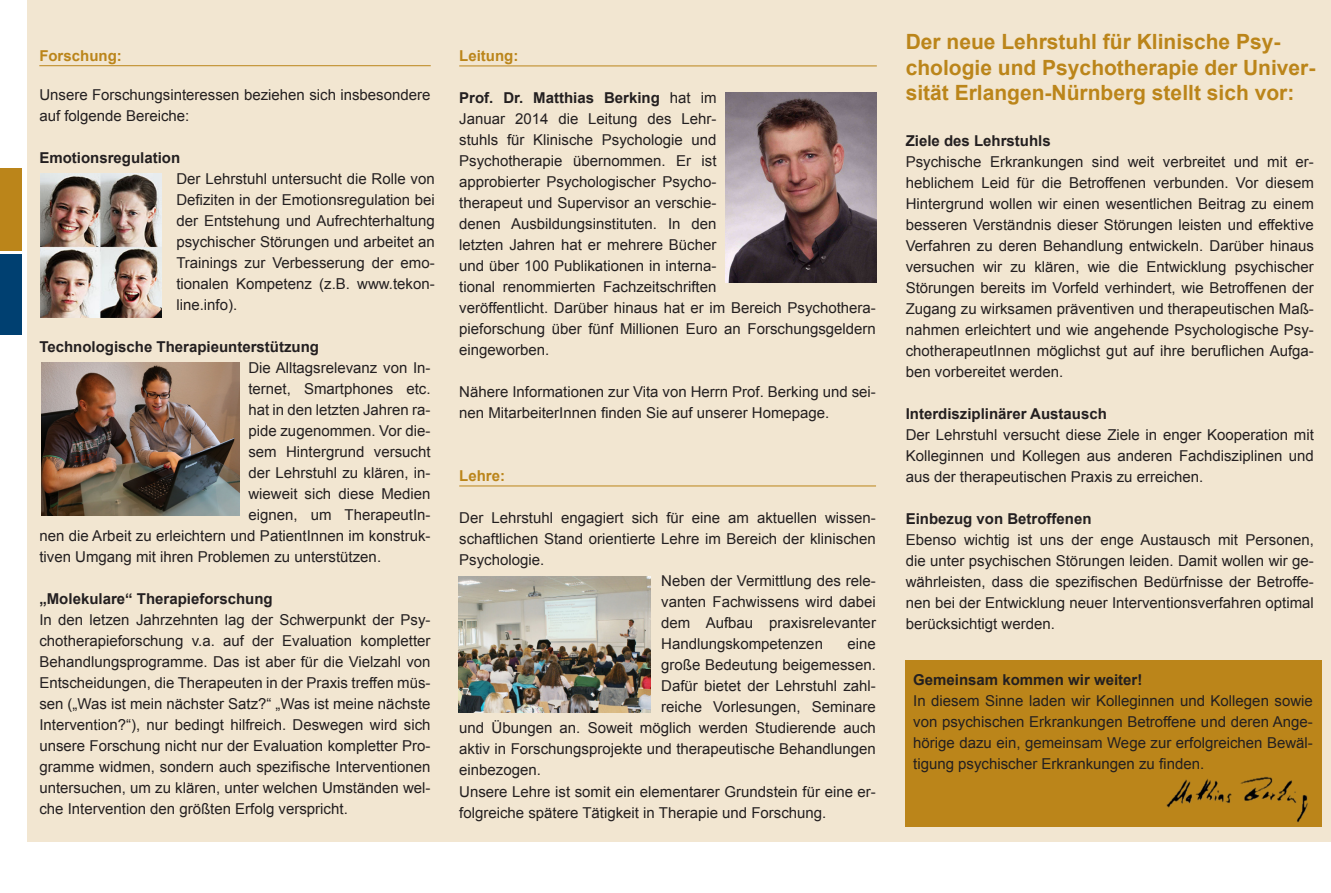
<style>
.page{position:relative;width:1331px;height:893px;background:#fff}
.page>*{position:absolute;margin:0;border:0;box-sizing:border-box;transform-origin:0 0}
.t1{font:700 21px/25.2px "Arial";color:#bb851a}
.Absatzformat_8{font:15px/21px "Arial";color:#231f20;text-align:justify}
.Absatzformat_7{font:700 15px "Arial";color:#231f20}
.t2{font:700 15px "Arial";color:#bb851a}
.s1{font-weight:700}
</style>
<div class="page">
<div style="left:893px;top:0;width:438px;height:842px;background:#f2e6d1"></div>
<div style="left:905px;top:660px;width:416px;height:167px;background:#bb851a"></div>
<div style="left:27px;top:0;width:421px;height:842px;background:#f2e6d1"></div>
<hr style="left:39px;top:65px;width:392px;height:1px;background:#bb851a">
<div style="left:446px;top:0;width:447px;height:842px;background:#f2e6d1"></div>
<hr style="left:459px;top:66px;width:418px;height:1px;background:#bb851a">
<hr style="left:459px;top:486px;width:417px;height:1px;background:#bb851a">
<div style="left:0;top:253px;width:21px;height:84px;background:#004071"></div>
<div style="left:0;top:168px;width:21px;height:85px;background:#bb851a"></div>
<hr style="left:0;top:335px;width:22px;height:3px;background:#fff">
<hr style="left:0;top:251px;width:22px;height:3px;background:#fff">
<img style="left:726px;top:92px;width:150px;height:191px">
<img style="left:458px;top:576px;width:193px;height:136px">
<div style="left:1163px;top:772px;width:155px;height:59px;background:#231f20;opacity:.75"></div>
<img style="left:40px;top:174px;width:122px;height:144px">
<img style="left:41px;top:363px;width:198px;height:153px">
<p class="t2" style="left:39px;top:46px;width:84px">Forschung:</p>
<p class="Absatzformat_8" style="left:39px;top:85px;width:393px">Unsere Forschungsinteressen beziehen sich insbesondere auf folgende Bereiche:</p>
<p class="Absatzformat_7" style="left:39px;top:148px;width:142px">Emotionsregulation</p>
<p class="Absatzformat_8" style="left:176px;top:169px;width:260px">Der Lehrstuhl untersucht die Rolle von Defiziten in der Emotionsregulation bei der Entstehung und Aufrechterhaltung psychischer Störungen und arbeitet an Trainings zur Verbesserung der emo&shy;tionalen Kompetenz (z.B. www.tekon&shy;line.info).</p>
<p class="Absatzformat_7" style="left:39px;top:337px;width:281px">Technologische Therapieunterstützung</p>
<p class="Absatzformat_8" style="left:248px;top:358px;width:184px">Die Alltagsrelevanz von In-</p>
<p class="Absatzformat_8" style="left:248px;top:379px;width:184px">ternet, Smartphones etc.</p>
<p class="Absatzformat_8" style="left:248px;top:400px;width:184px">hat in den letzten Jahren ra-</p>
<p class="Absatzformat_8" style="left:248px;top:421px;width:184px">pide zugenommen. Vor die-</p>
<p class="Absatzformat_8" style="left:248px;top:442px;width:184px">sem Hintergrund versucht</p>
<p class="Absatzformat_8" style="left:248px;top:463px;width:184px">der Lehrstuhl zu klären, in-</p>
<p class="Absatzformat_8" style="left:248px;top:484px;width:184px">wieweit sich diese Medien</p>
<p class="Absatzformat_8" style="left:248px;top:505px;width:184px">eignen, um TherapeutIn-</p>
<p class="Absatzformat_8" style="left:39px;top:526px;width:393px">nen die Arbeit zu erleichtern und PatientInnen im konstruk-</p>
<p class="Absatzformat_8" style="left:39px;top:547px;width:343px">tiven Umgang mit ihren Problemen zu unterstützen.</p>
<p class="Absatzformat_7" style="left:39px;top:589px;width:235px">„Molekulare“ Therapieforschung</p>
<p class="Absatzformat_8" style="left:39px;top:610px;width:393px">In den letzen Jahrzehnten lag der Schwerpunkt der Psy&shy;chotherapieforschung v.a. auf der Evaluation kompletter Behandlungsprogramme. Das ist aber für die Vielzahl von Entscheidungen, die Therapeuten in der Praxis treffen müs&shy;sen („Was ist mein nächster Satz?“ „Was ist meine nächste Intervention?“), nur bedingt hilfreich. Deswegen wird sich unsere Forschung nicht nur der Evaluation kompletter Pro&shy;gramme widmen, sondern auch spezifische Interventionen untersuchen, um zu klären, unter welchen Umständen wel&shy;che Intervention den größten Erfolg verspricht.</p>
<p class="t2" style="left:459px;top:46px;width:61px">Leitung:</p>
<p class="Absatzformat_8" style="left:459px;top:88px;width:418px;text-align:left"><span class="s1">Prof. Dr. Matthias Berking</span> hat im<br>Januar 2014 die Leitung des Lehr-<br>stuhls für Klinische Psychologie und<br>Psychotherapie übernommen. Er ist<br>approbierter Psychologischer Psycho-<br>therapeut und Supervisor an verschie-<br>denen Ausbildungsinstituten. In den<br>letzten Jahren hat er mehrere Bücher<br>und über 100 Publikationen in interna-<br>tional renommierten Fachzeitschriften<br>veröffentlicht. Darüber hinaus hat er im Bereich Psychothera&shy;pieforschung über fünf Millionen Euro an Forschungsgeldern eingeworben.</p>
<p class="Absatzformat_8" style="left:459px;top:382px;width:418px">Nähere Informationen zur Vita von Herrn Prof. Berking und sei&shy;nen MitarbeiterInnen finden Sie auf unserer Homepage.</p>
<p class="t2" style="left:459px;top:466px;width:47px">Lehre:</p>
<p class="Absatzformat_8" style="left:459px;top:508px;width:418px">Der Lehrstuhl engagiert sich für eine am aktuellen wissen&shy;schaftlichen Stand orientierte Lehre im Bereich der klinischen Psychologie.</p>
<p class="Absatzformat_8" style="left:661px;top:571px;width:216px">Neben der Vermittlung des rele&shy;vanten Fachwissens wird dabei dem Aufbau praxisrelevanter Handlungskompetenzen</p>
<p class="Absatzformat_8" style="left:848px;top:634px;width:30px">eine</p>
<p class="Absatzformat_8" style="left:661px;top:655px;width:216px">große Bedeutung beigemessen.</p>
<p class="Absatzformat_8" style="left:661px;top:676px;width:216px">Dafür bietet der Lehrstuhl zahl-</p>
<p class="Absatzformat_8" style="left:661px;top:697px;width:216px">reiche Vorlesungen, Seminare</p>
<p class="Absatzformat_8" style="left:459px;top:718px;width:418px">und Übungen an. Soweit möglich werden Studierende auch</p>
<p class="Absatzformat_8" style="left:459px;top:739px;width:418px">aktiv in Forschungsprojekte und therapeutische Behandlungen</p>
<p class="Absatzformat_8" style="left:459px;top:760px;width:83px">einbezogen.</p>
<p class="Absatzformat_8" style="left:459px;top:781px;width:418px">Unsere Lehre ist somit ein elementarer Grundstein für eine er&shy;folgreiche spätere Tätigkeit in Therapie und Forschung.</p>
<p class="t1" style="left:906px;top:30px;width:411px">Der neue Lehrstuhl für Klinische Psy&shy;chologie und Psychotherapie der Univer&shy;sität Erlangen-Nürnberg stellt sich vor:</p>
<p class="Absatzformat_7" style="left:906px;top:131px;width:147px">Ziele des Lehrstuhls</p>
<p class="Absatzformat_8" style="left:906px;top:151px;width:410px">Psychische Erkrankungen sind weit verbreitet und mit er&shy;heblichem Leid für die Betroffenen verbunden. Vor diesem Hintergrund wollen wir einen wesentlichen Beitrag zu einem besseren Verständnis dieser Störungen leisten und effektive Verfahren zu deren Behandlung entwickeln. Darüber hinaus versuchen wir zu klären, wie die Entwicklung psychischer Störungen bereits im Vorfeld verhindert, wie Betroffenen der Zugang zu wirksamen präventiven und therapeutischen Maß&shy;nahmen erleichtert und wie angehende Psychologische Psy&shy;chotherapeutInnen möglichst gut auf ihre beruflichen Aufga&shy;ben vorbereitet werden.</p>
<p class="Absatzformat_7" style="left:906px;top:404px;width:203px">Interdisziplinärer Austausch</p>
<p class="Absatzformat_8" style="left:906px;top:424px;width:410px">Der Lehrstuhl versucht diese Ziele in enger Kooperation mit Kolleginnen und Kollegen aus anderen Fachdisziplinen und aus der therapeutischen Praxis zu erreichen.</p>
<p class="Absatzformat_7" style="left:906px;top:509px;width:187px">Einbezug von Betroffenen</p>
<p class="Absatzformat_8" style="left:906px;top:529px;width:410px">Ebenso wichtig ist uns der enge Austausch mit Personen, die unter psychischen Störungen leiden. Damit wollen wir ge&shy;währleisten, dass die spezifischen Bedürfnisse der Betroffe&shy;nen bei der Entwicklung neuer Interventionsverfahren optimal berücksichtigt werden.</p>
<p class="Absatzformat_7" style="left:913px;top:670px;width:231px">Gemeinsam kommen wir weiter!</p>
<p class="Absatzformat_8" style="left:913px;top:691px;width:401px">In diesem Sinne laden wir Kolleginnen und Kollegen sowie von psychischen Erkrankungen Betroffene und deren Ange&shy;hörige dazu ein, gemeinsam Wege zur erfolgreichen Bewäl&shy;tigung psychischer Erkrankungen zu finden.</p>
</div>
